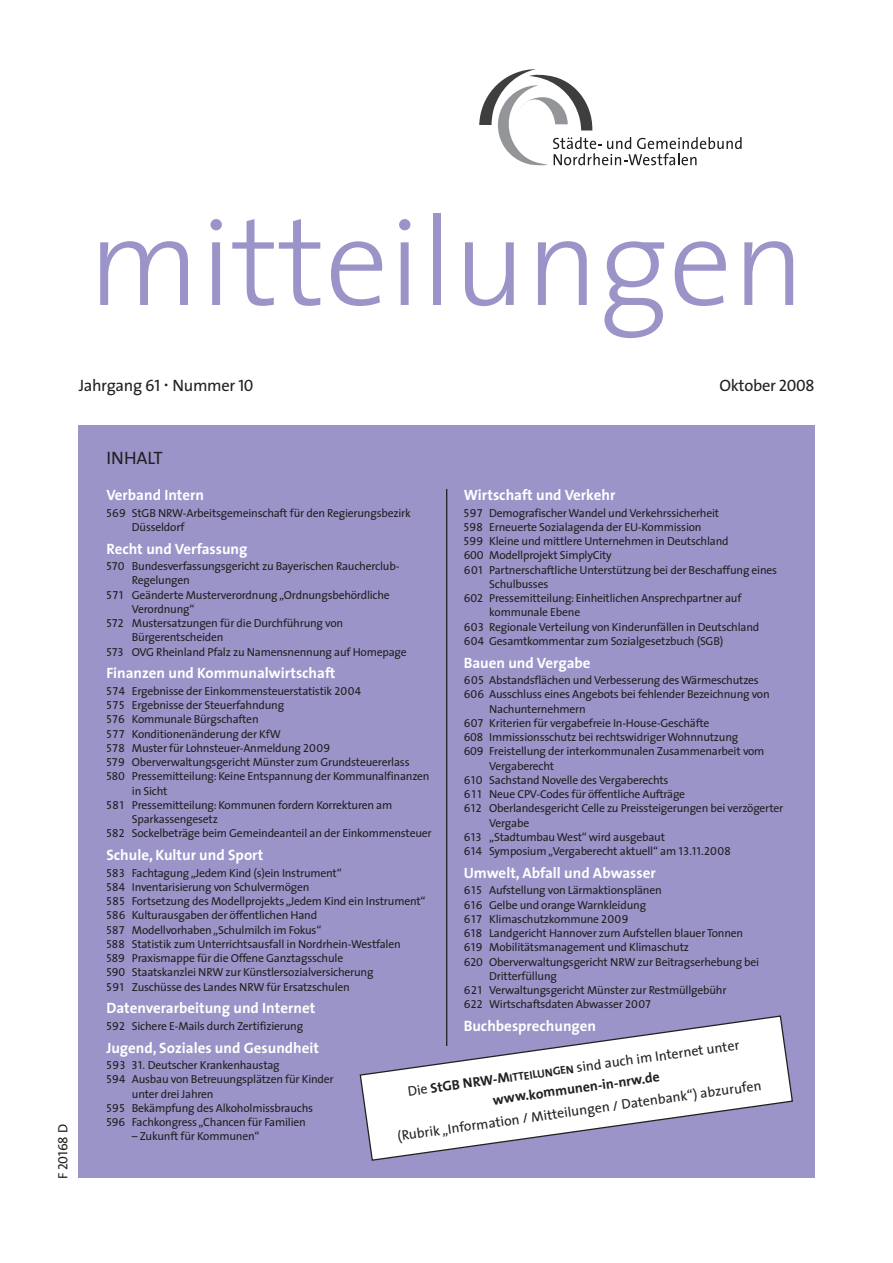
<style>
.page{position:relative;width:893px;height:1263px;background:#fff}
.page>*{position:absolute;margin:0;border:0;box-sizing:border-box;transform-origin:0 0}
.t1{font:300 126px "The Sans";color:#9a94c8}
.t2{font:18px "The Sans";letter-spacing:-.01em;color:#231f20}
.t3{font:16.5px "The Sans";letter-spacing:-.02em;color:#231f20}
.t4{font:700 15px "The Sans";color:#fff}
.t5{font:700 13.95px/20.5px "The Sans";color:#231f20;text-align:center}
.t6{font:13.95px "The Sans";color:#231f20}
.t7{font:13.5px "The Sans Caps";letter-spacing:-.01em;color:#231f20}
.t8{font:11.7px/14.2px "The Sans";letter-spacing:-.02em;color:#231f20}
.s1{font-family:"The Sans Caps"}
.s2{font-size:21px}
.s3{font-family:"The Sans"}
.s4{font-weight:400}
.s5{font-size:11.25px}
</style>
<div class="page">
<div style="left:79px;top:425px;width:735px;height:753px;background:#9a94c8"></div>
<hr style="left:446px;top:489px;width:1px;height:557px;background:#231f20">
<svg style="left:479px;top:69px;width:262px;height:97px"></svg>
<svg style="left:359px;top:1015px;width:434px;height:146px"></svg>
<h1 class="t1" style="left:88px;top:214px;width:718px">mitteilungen</h1>
<h3 class="t3" style="left:79px;top:379px;width:176px">Jahrgang <span class="s1">61</span> <span class="s2">·</span> Nummer <span class="s1">10</span></h3>
<h3 class="t3" style="left:719px;top:379px;width:97px">Oktober <span class="s1">2008</span></h3>
<p class="t7" style="left:55px;top:1179px;width:57px;rotate:-90deg"><span class="s3">F</span> 20168 <span class="s3">D</span></p>
<h2 class="t2" style="left:106px;top:451px;width:58px">INHALT</h2>
<p class="t4" style="left:463px;top:488px;width:153px">Wirtschaft und Verkehr</p>
<p class="t8" style="left:463px;top:507px;width:257px"><span class="s1">597</span> Demografischer Wandel und Verkehrssicherheit</p>
<p class="t8" style="left:463px;top:521px;width:239px"><span class="s1">598</span> Erneuerte Sozialagenda der EU-Kommission</p>
<p class="t8" style="left:463px;top:535px;width:266px"><span class="s1">599</span> Kleine und mittlere Unternehmen in Deutschland</p>
<p class="t8" style="left:463px;top:549px;width:150px"><span class="s1">600</span> Modellprojekt SimplyCity</p>
<p class="t8" style="left:463px;top:564px;width:315px"><span class="s1">601</span> Partnerschaftliche Unterstützung bei der Beschaffung eines</p>
<p class="t8" style="left:489px;top:578px;width:61px">Schulbusses</p>
<p class="t8" style="left:463px;top:592px;width:279px"><span class="s1">602</span> Pressemitteilung: Einheitlichen Ansprechpartner auf</p>
<p class="t8" style="left:489px;top:606px;width:92px">kommunale Ebene</p>
<p class="t8" style="left:463px;top:621px;width:297px"><span class="s1">603</span> Regionale Verteilung von Kinderunfällen in Deutschland</p>
<p class="t8" style="left:463px;top:635px;width:261px"><span class="s1">604</span> Gesamtkommentar zum Sozialgesetzbuch (SGB)</p>
<p class="t4" style="left:463px;top:656px;width:128px">Bauen und Vergabe</p>
<p class="t8" style="left:463px;top:674px;width:296px"><span class="s1">605</span> Abstandsflächen und Verbesserung des Wärmeschutzes</p>
<p class="t8" style="left:463px;top:688px;width:307px"><span class="s1">606</span> Ausschluss eines Angebots bei fehlender Bezeichnung von</p>
<p class="t8" style="left:489px;top:703px;width:98px">Nachunternehmern</p>
<p class="t8" style="left:463px;top:717px;width:247px"><span class="s1">607</span> Kriterien für vergabefreie In-House-Geschäfte</p>
<p class="t8" style="left:463px;top:731px;width:276px"><span class="s1">608</span> Immissionsschutz bei rechtswidriger Wohnnutzung</p>
<p class="t8" style="left:463px;top:745px;width:302px"><span class="s1">609</span> Freistellung der interkommunalen Zusammenarbeit vom</p>
<p class="t8" style="left:489px;top:760px;width:66px">Vergaberecht</p>
<p class="t8" style="left:463px;top:774px;width:206px"><span class="s1">610</span> Sachstand Novelle des Vergaberechts</p>
<p class="t8" style="left:463px;top:788px;width:223px"><span class="s1">611</span> Neue CPV-Codes für öffentliche Aufträge</p>
<p class="t8" style="left:463px;top:802px;width:321px"><span class="s1">612</span> Oberlandesgericht Celle zu Preissteigerungen bei verzögerter</p>
<p class="t8" style="left:489px;top:817px;width:41px">Vergabe</p>
<p class="t8" style="left:463px;top:831px;width:203px"><span class="s1">613</span> „Stadtumbau West“ wird ausgebaut</p>
<p class="t8" style="left:463px;top:845px;width:269px"><span class="s1">614</span> Symposium „Vergaberecht aktuell“ am <span class="s1">13.11.2008</span></p>
<p class="t4" style="left:463px;top:866px;width:194px">Umwelt, Abfall und Abwasser</p>
<p class="t8" style="left:463px;top:884px;width:200px"><span class="s1">615</span> Aufstellung von Lärmaktionsplänen</p>
<p class="t8" style="left:463px;top:899px;width:184px"><span class="s1">616</span> Gelbe und orange Warnkleidung</p>
<p class="t8" style="left:463px;top:913px;width:166px"><span class="s1">617</span> Klimaschutzkommune <span class="s1">2009</span></p>
<p class="t8" style="left:463px;top:927px;width:281px"><span class="s1">618</span> Landgericht Hannover zum Aufstellen blauer Tonnen</p>
<p class="t8" style="left:463px;top:941px;width:227px"><span class="s1">619</span> Mobilitätsmanagement und Klimaschutz</p>
<p class="t8" style="left:463px;top:956px;width:297px"><span class="s1">620</span> Oberverwaltungsgericht NRW zur Beitragserhebung bei</p>
<p class="t8" style="left:489px;top:970px;width:69px">Dritterfüllung</p>
<p class="t8" style="left:463px;top:984px;width:264px"><span class="s1">621</span> Verwaltungsgericht Münster zur Restmüllgebühr</p>
<p class="t8" style="left:463px;top:998px;width:188px"><span class="s1">622</span> Wirtschaftsdaten Abwasser <span class="s1">2007</span></p>
<p class="t4" style="left:463px;top:1019px;width:134px">Buchbesprechungen</p>
<p class="t4" style="left:106px;top:488px;width:99px">Verband Intern</p>
<p class="t8" style="left:132px;top:507px;width:280px;text-indent:-26px"><span class="s1">569</span> StGB NRW-Arbeitsgemeinschaft für den Regierungsbezirk<br>Düsseldorf</p>
<p class="t4" style="left:106px;top:542px;width:143px">Recht und Verfassung</p>
<p class="t8" style="left:106px;top:560px;width:295px"><span class="s1">570</span> Bundesverfassungsgericht zu Bayerischen Raucherclub-</p>
<p class="t8" style="left:132px;top:574px;width:59px">Regelungen</p>
<p class="t8" style="left:106px;top:589px;width:285px"><span class="s1">571</span> Geänderte Musterverordnung „Ordnungsbehördliche</p>
<p class="t8" style="left:132px;top:603px;width:64px">Verordnung“</p>
<p class="t8" style="left:106px;top:617px;width:238px"><span class="s1">572</span> Mustersatzungen für die Durchführung von</p>
<p class="t8" style="left:132px;top:631px;width:93px">Bürgerentscheiden</p>
<p class="t8" style="left:106px;top:646px;width:302px"><span class="s1">573</span> OVG Rheinland Pfalz zu Namensnennung auf Homepage</p>
<p class="t4" style="left:106px;top:667px;width:231px">Finanzen und Kommunalwirtschaft</p>
<p class="t8" style="left:106px;top:685px;width:256px"><span class="s1">574</span> Ergebnisse der Einkommensteuerstatistik <span class="s1">2004</span></p>
<p class="t8" style="left:106px;top:699px;width:179px"><span class="s1">575</span> Ergebnisse der Steuerfahndung</p>
<p class="t8" style="left:106px;top:713px;width:154px"><span class="s1">576</span> Kommunale Bürgschaften</p>
<p class="t8" style="left:106px;top:728px;width:176px"><span class="s1">577</span> Konditionenänderung der KfW</p>
<p class="t8" style="left:106px;top:742px;width:225px"><span class="s1">578</span> Muster für Lohnsteuer-Anmeldung <span class="s1">2009</span></p>
<p class="t8" style="left:106px;top:756px;width:305px"><span class="s1">579</span> Oberverwaltungsgericht Münster zum Grundsteuererlass</p>
<p class="t8" style="left:106px;top:770px;width:325px"><span class="s1">580</span> Pressemitteilung: Keine Entspannung der Kommunalfinanzen</p>
<p class="t8" style="left:132px;top:785px;width:37px">in Sicht</p>
<p class="t8" style="left:106px;top:799px;width:287px"><span class="s1">581</span> Pressemitteilung: Kommunen fordern Korrekturen am</p>
<p class="t8" style="left:132px;top:813px;width:88px">Sparkassengesetz</p>
<p class="t8" style="left:106px;top:827px;width:327px"><span class="s1">582</span> Sockelbeträge beim Gemeindeanteil an der Einkommensteuer</p>
<p class="t4" style="left:106px;top:848px;width:159px">Schule, Kultur und Sport</p>
<p class="t8" style="left:106px;top:867px;width:321px"><span class="s1">583</span> Fachtagung „Jedem Kind (s)ein Instrument“<br><span class="s1">584</span> Inventarisierung von Schulvermögen<br><span class="s1">585</span> Fortsetzung des Modellprojekts „Jedem Kind ein Instrument“ <span class="s1">586</span> Kulturausgaben der öffentlichen Hand<br><span class="s1">587</span> Modellvorhaben „Schulmilch im Fokus“<br><span class="s1">588</span> Statistik zum Unterrichtsausfall in Nordrhein-Westfalen<br><span class="s1">589</span> Praxismappe für die Offene Ganztagsschule<br><span class="s1">590</span> Staatskanzlei NRW zur Künstlersozialversicherung<br><span class="s1">591</span> Zuschüsse des Landes NRW für Ersatzschulen</p>
<p class="t4" style="left:106px;top:1002px;width:210px">Datenverarbeitung und Internet</p>
<p class="t8" style="left:106px;top:1020px;width:198px"><span class="s1">592</span> Sichere E-Mails durch Zertifizierung</p>
<p class="t4" style="left:106px;top:1041px;width:214px">Jugend, Soziales und Gesundheit</p>
<p class="t8" style="left:106px;top:1059px;width:175px"><span class="s1">593 31.</span> Deutscher Krankenhaustag</p>
<p class="t8" style="left:106px;top:1073px;width:229px"><span class="s1">594</span> Ausbau von Betreuungsplätzen für Kinder</p>
<p class="t8" style="left:132px;top:1088px;width:83px">unter drei Jahren</p>
<p class="t8" style="left:106px;top:1102px;width:208px"><span class="s1">595</span> Bekämpfung des Alkoholmissbrauchs</p>
<p class="t8" style="left:106px;top:1116px;width:201px"><span class="s1">596</span> Fachkongress „Chancen für Familien</p>
<p class="t8" style="left:132px;top:1130px;width:129px">– Zukunft für Kommunen“</p>
<p class="t5" style="left:406px;top:1082px;width:336px;rotate:-8deg"><span class="s4">Die</span> StGB NRW-M<span class="s5">ITTEILUNGEN</span> <span class="s4">sind auch im Internet unter </span>www.kommunen-in-nrw.de</p>
<p class="t6" style="left:397px;top:1131px;width:369px;rotate:-8deg">(Rubrik „Information / Mitteilungen / Datenbank“) abzurufen</p>
</div>
